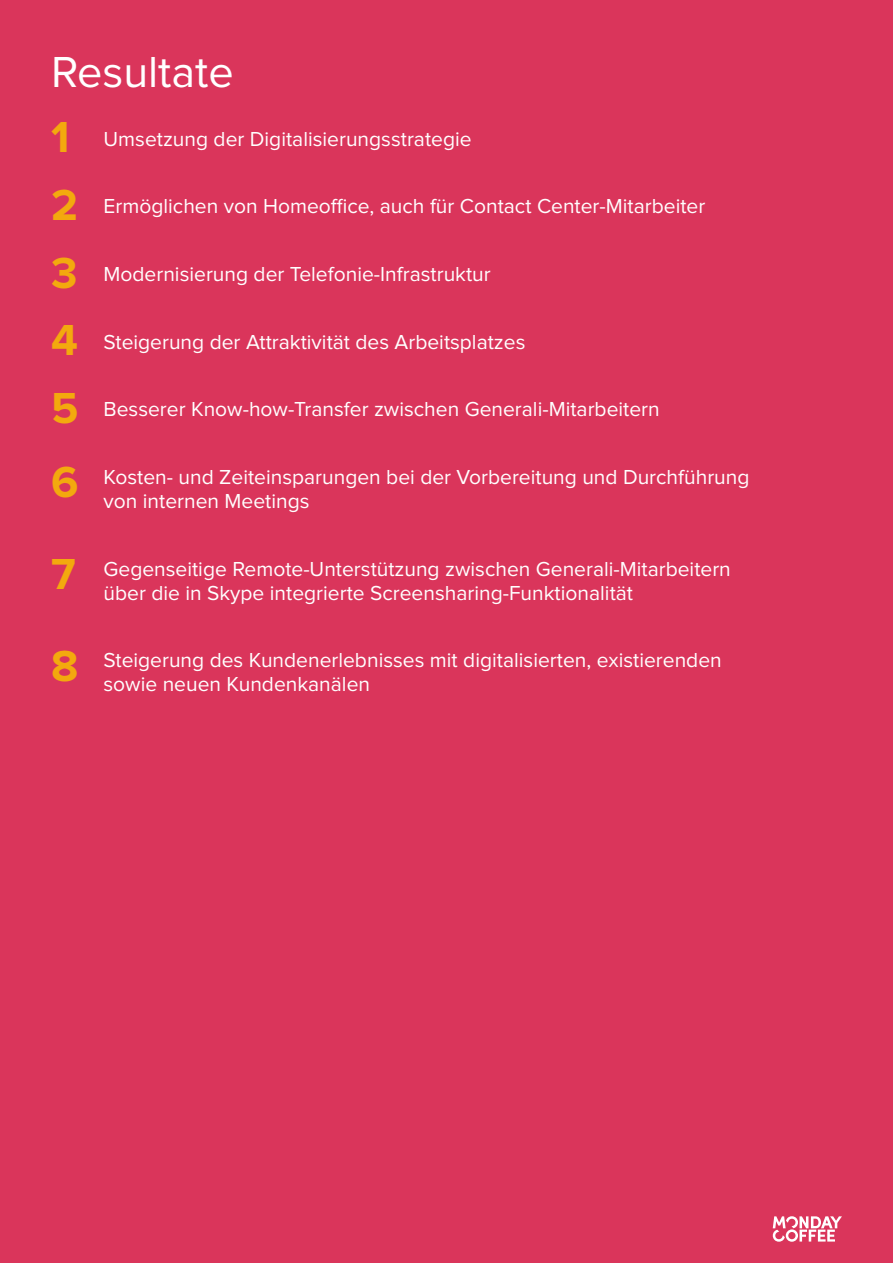
<style>
.page{position:relative;width:893px;height:1263px;background:#da355b}
.page>*{position:absolute;margin:0;border:0;box-sizing:border-box;transform-origin:0 0}
.t1{font:45px "Proxima Nova";color:#fff}
.t2{font:700 45px/67.7px "Proxima Nova";color:#f3a90e}
.t3{font:21px/24px "Proxima Nova";color:#fff}
</style>
<div class="page">
<svg style="left:772px;top:1216px;width:70px;height:26px"></svg>
<h1 class="t1" style="left:51px;top:51px;width:184px">Resultate</h1>
<h1 class="t2" style="left:51px;top:106px;width:29px">1<br>2<br>3<br>4<br>5</h1>
<p class="t3" style="left:104px;top:128px;width:370px">Umsetzung der Digitalisierungsstrategie</p>
<p class="t3" style="left:104px;top:195px;width:603px">Ermöglichen von Homeoffice, auch für Contact Center-Mitarbeiter</p>
<p class="t3" style="left:104px;top:263px;width:389px">Modernisierung der Telefonie-Infrastruktur</p>
<p class="t3" style="left:104px;top:330px;width:423px">Steigerung der Attraktivität des Arbeitsplatzes</p>
<p class="t3" style="left:104px;top:398px;width:558px">Besserer Know-how-Transfer zwischen Generali-Mitarbeitern</p>
<h1 class="t2" style="left:51px;top:438px;width:29px;line-height:91.7px;text-align:justify">6<br>7<br>8</h1>
<p class="t3" style="left:104px;top:466px;width:647px">Kosten- und Zeiteinsparungen bei der Vorbereitung und Durchführung von internen Meetings</p>
<p class="t3" style="left:104px;top:557px;width:629px">Gegenseitige Remote-Unterstützung zwischen Generali-Mitarbeitern über die in Skype integrierte Screensharing-Funktionalität</p>
<p class="t3" style="left:104px;top:649px;width:620px">Steigerung des Kundenerlebnisses mit digitalisierten, existierenden sowie neuen Kundenkanälen</p>
</div>
